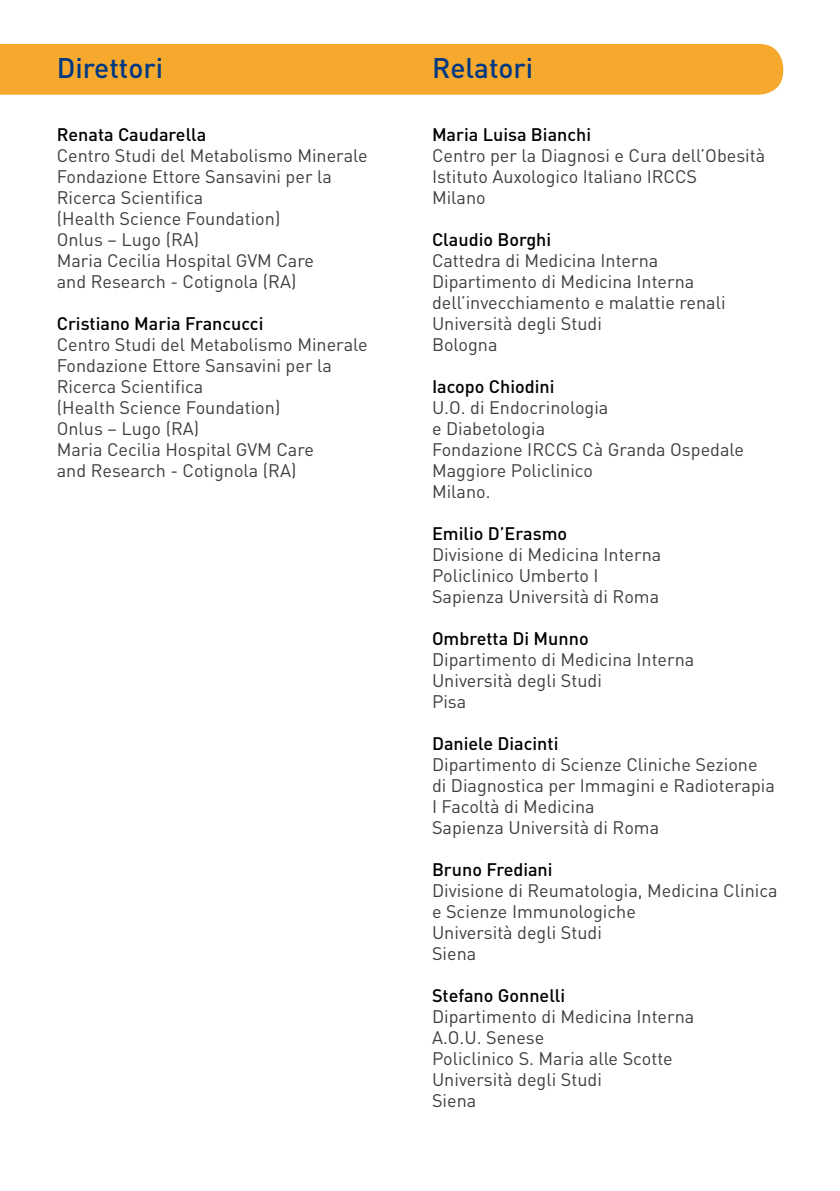
<style>
.page{position:relative;width:840px;height:1191px;background:#fff}
.page>*{position:absolute;margin:0;border:0;box-sizing:border-box;transform-origin:0 0}
.t1{font:500 28px "DIN";color:#003882}
.t2{font:18px/21px "DIN";color:#3e3d40}
.t3{font:500 18px "DIN";color:#000}
</style>
<div class="page">
<div style="left:0;top:44px;width:782px;height:51px;background:#f6a92d"></div>
<h1 class="t1" style="left:57px;top:50px;width:108px">Direttori</h1>
<p class="t3" style="left:57px;top:123px;width:151px">Renata Caudarella</p>
<p class="t2" style="left:57px;top:144px;width:312px">Centro Studi del Metabolismo Minerale<br>Fondazione Ettore Sansavini per la<br>Ricerca Scientifica<br>(Health Science Foundation)<br>Onlus – Lugo (RA)<br>Maria Cecilia Hospital GVM Care<br>and Research - Cotignola (RA)</p>
<p class="t3" style="left:57px;top:312px;width:208px">Cristiano Maria Francucci</p>
<p class="t2" style="left:57px;top:333px;width:312px">Centro Studi del Metabolismo Minerale<br>Fondazione Ettore Sansavini per la<br>Ricerca Scientifica<br>(Health Science Foundation)<br>Onlus – Lugo (RA)<br>Maria Cecilia Hospital GVM Care<br>and Research - Cotignola (RA)</p>
<h1 class="t1" style="left:432px;top:50px;width:103px">Relatori</h1>
<p class="t3" style="left:432px;top:123px;width:160px">Maria Luisa Bianchi</p>
<p class="t2" style="left:432px;top:144px;width:334px">Centro per la Diagnosi e Cura dell’Obesità<br>Istituto Auxologico Italiano IRCCS<br>Milano</p>
<p class="t3" style="left:432px;top:228px;width:121px">Claudio Borghi</p>
<p class="t2" style="left:432px;top:249px;width:295px">Cattedra di Medicina Interna<br>Dipartimento di Medicina Interna dell’invecchiamento e malattie renali<br>Università degli Studi<br>Bologna</p>
<p class="t3" style="left:432px;top:375px;width:124px">Iacopo Chiodini</p>
<p class="t2" style="left:432px;top:396px;width:313px">U.O. di Endocrinologia<br>e Diabetologia<br>Fondazione IRCCS Cà Granda Ospedale<br>Maggiore Policlinico<br>Milano.</p>
<p class="t3" style="left:432px;top:522px;width:137px">Emilio D’Erasmo</p>
<p class="t2" style="left:432px;top:543px;width:231px">Divisione di Medicina Interna<br>Policlinico Umberto I<br>Sapienza Università di Roma</p>
<p class="t3" style="left:432px;top:627px;width:158px">Ombretta Di Munno</p>
<p class="t2" style="left:432px;top:648px;width:263px">Dipartimento di Medicina Interna<br>Università degli Studi<br>Pisa</p>
<p class="t3" style="left:432px;top:732px;width:128px">Daniele Diacinti</p>
<p class="t2" style="left:432px;top:753px;width:344px">Dipartimento di Scienze Cliniche Sezione di Diagnostica per Immagini e Radioterapia I Facoltà di Medicina<br>Sapienza Università di Roma</p>
<p class="t3" style="left:432px;top:858px;width:122px">Bruno Frediani</p>
<p class="t2" style="left:432px;top:879px;width:347px">Divisione di Reumatologia, Medicina Clinica e Scienze Immunologiche<br>Università degli Studi<br>Siena</p>
<p class="t3" style="left:432px;top:984px;width:135px">Stefano Gonnelli</p>
<p class="t2" style="left:432px;top:1005px;width:263px">Dipartimento di Medicina Interna<br>A.O.U. Senese<br>Policlinico S. Maria alle Scotte<br>Università degli Studi<br>Siena</p>
</div>
